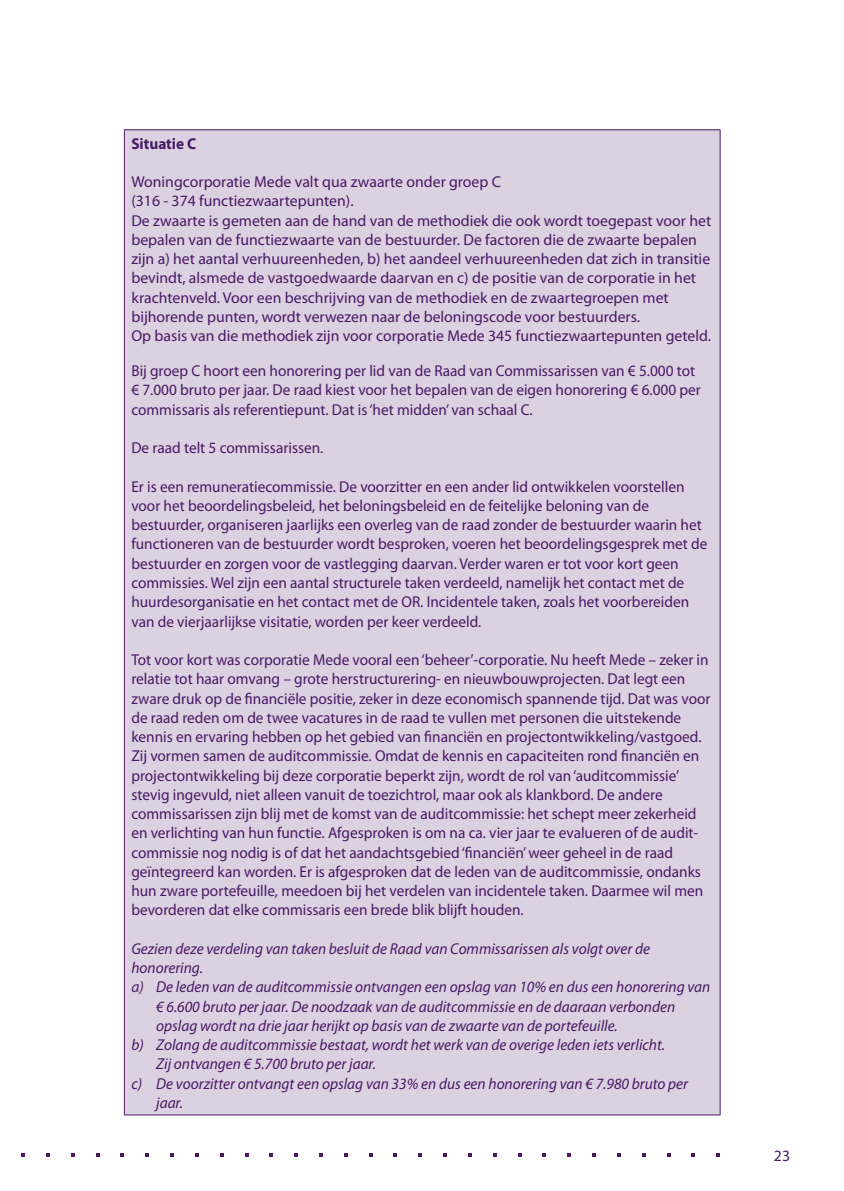
<style>
.page{position:relative;width:844px;height:1191px;background:#fff}
.page>*{position:absolute;margin:0;border:0;box-sizing:border-box;transform-origin:0 0}
.t1{font:15.75px/19.2px "Myriad Pro";color:#491966}
.t2{font:italic 15.75px "Myriad Pro";color:#491966}
.t3{font:700 15.75px "Myriad Pro";color:#491966}
</style>
<div class="page">
<div style="left:124px;top:130px;width:596px;height:985px;background:#dbd1e0"></div>
<hr style="left:124px;top:129px;width:596px;height:1px;background:#491966">
<hr style="left:124px;top:130px;width:1px;height:984px;background:#491966">
<hr style="left:719px;top:130px;width:1px;height:984px;background:#491966">
<hr style="left:124px;top:1114px;width:596px;height:1px;background:#491966">
<p class="t3" style="left:131px;top:134px;width:65px">Situatie C</p>
<p class="t1" style="left:131px;top:172px;width:581px">Woningcorporatie Mede valt qua zwaarte onder groep C<br>(316 - 374 functiezwaartepunten).<br>De zwaarte is gemeten aan de hand van de methodiek die ook wordt toegepast voor het bepalen van de functiezwaarte van de bestuurder. De factoren die de zwaarte bepalen zijn a) het aantal verhuureenheden, b) het aandeel verhuureenheden dat zich in transitie bevindt, alsmede de vastgoedwaarde daarvan en c) de positie van de corporatie in het krachtenveld. Voor een beschrijving van de methodiek en de zwaartegroepen met bijhorende punten, wordt verwezen naar de beloningscode voor bestuurders.<br>Op basis van die methodiek zijn voor corporatie Mede 345 functiezwaartepunten geteld.</p>
<p class="t1" style="left:131px;top:361px;width:571px">Bij groep C hoort een honorering per lid van de Raad van Commissarissen van € 5.000 tot € 7.000 bruto per jaar. De raad kiest voor het bepalen van de eigen honorering € 6.000 per commissaris als referentiepunt. Dat is ‘het midden’ van schaal C.</p>
<p class="t1" style="left:131px;top:438px;width:193px">De raad telt 5 commissarissen.</p>
<p class="t1" style="left:131px;top:477px;width:577px">Er is een remuneratiecommissie. De voorzitter en een ander lid ontwikkelen voorstellen voor het beoordelingsbeleid, het beloningsbeleid en de feitelijke beloning van de bestuurder, organiseren jaarlijks een overleg van de raad zonder de bestuurder waarin het functioneren van de bestuurder wordt besproken, voeren het beoordelingsgesprek met de bestuurder en zorgen voor de vastlegging daarvan. Verder waren er tot voor kort geen commissies. Wel zijn een aantal structurele taken verdeeld, namelijk het contact met de huurdesorganisatie en het contact met de OR. Incidentele taken, zoals het voorbereiden van de vierjaarlijkse visitatie, worden per keer verdeeld.</p>
<p class="t1" style="left:131px;top:650px;width:580px">Tot voor kort was corporatie Mede vooral een ‘beheer’-corporatie. Nu heeft Mede – zeker in relatie tot haar omvang – grote herstructurering- en nieuwbouwprojecten. Dat legt een zware druk op de financiële positie, zeker in deze economisch spannende tijd. Dat was voor de raad reden om de twee vacatures in de raad te vullen met personen die uitstekende kennis en ervaring hebben op het gebied van financiën en projectontwikkeling/vastgoed.<br>Zij vormen samen de auditcommissie. Omdat de kennis en capaciteiten rond financiën en projectontwikkeling bij deze corporatie beperkt zijn, wordt de rol van ‘auditcommissie’ stevig ingevuld, niet alleen vanuit de toezichtrol, maar ook als klankbord. De andere commissarissen zijn blij met de komst van de auditcommissie: het schept meer zekerheid en verlichting van hun functie. Afgesproken is om na ca. vier jaar te evalueren of de audit&shy;commissie nog nodig is of dat het aandachtsgebied ‘financiën’ weer geheel in de raad geïntegreerd kan worden. Er is afgesproken dat de leden van de auditcommissie, ondanks hun zware portefeuille, meedoen bij het verdelen van incidentele taken. Daarmee wil men bevorderen dat elke commissaris een brede blik blijft houden.</p>
<p class="t2" style="left:131px;top:940px;width:520px">Gezien deze verdeling van taken besluit de Raad van Commissarissen als volgt over de</p>
<p class="t2" style="left:131px;top:959px;width:73px">honorering.</p>
<p class="t2" style="left:131px;top:978px;width:580px">a) De leden van de auditcommissie ontvangen een opslag van 10% en dus een honorering van</p>
<p class="t2" style="left:156px;top:997px;width:520px">€ 6.600 bruto per jaar. De noodzaak van de auditcommissie en de daaraan verbonden</p>
<p class="t2" style="left:156px;top:1017px;width:463px">opslag wordt na drie jaar herijkt op basis van de zwaarte van de portefeuille.</p>
<p class="t2" style="left:131px;top:1036px;width:535px">b) Zolang de auditcommissie bestaat, wordt het werk van de overige leden iets verlicht.</p>
<p class="t2" style="left:156px;top:1055px;width:221px">Zij ontvangen € 5.700 bruto per jaar.</p>
<p class="t2" style="left:131px;top:1074px;width:558px">c) De voorzitter ontvangt een opslag van 33% en dus een honorering van € 7.980 bruto per</p>
<p class="t2" style="left:156px;top:1094px;width:28px">jaar.</p>
<p class="t1" style="left:773px;top:1146px;width:18px">23</p>
</div>
